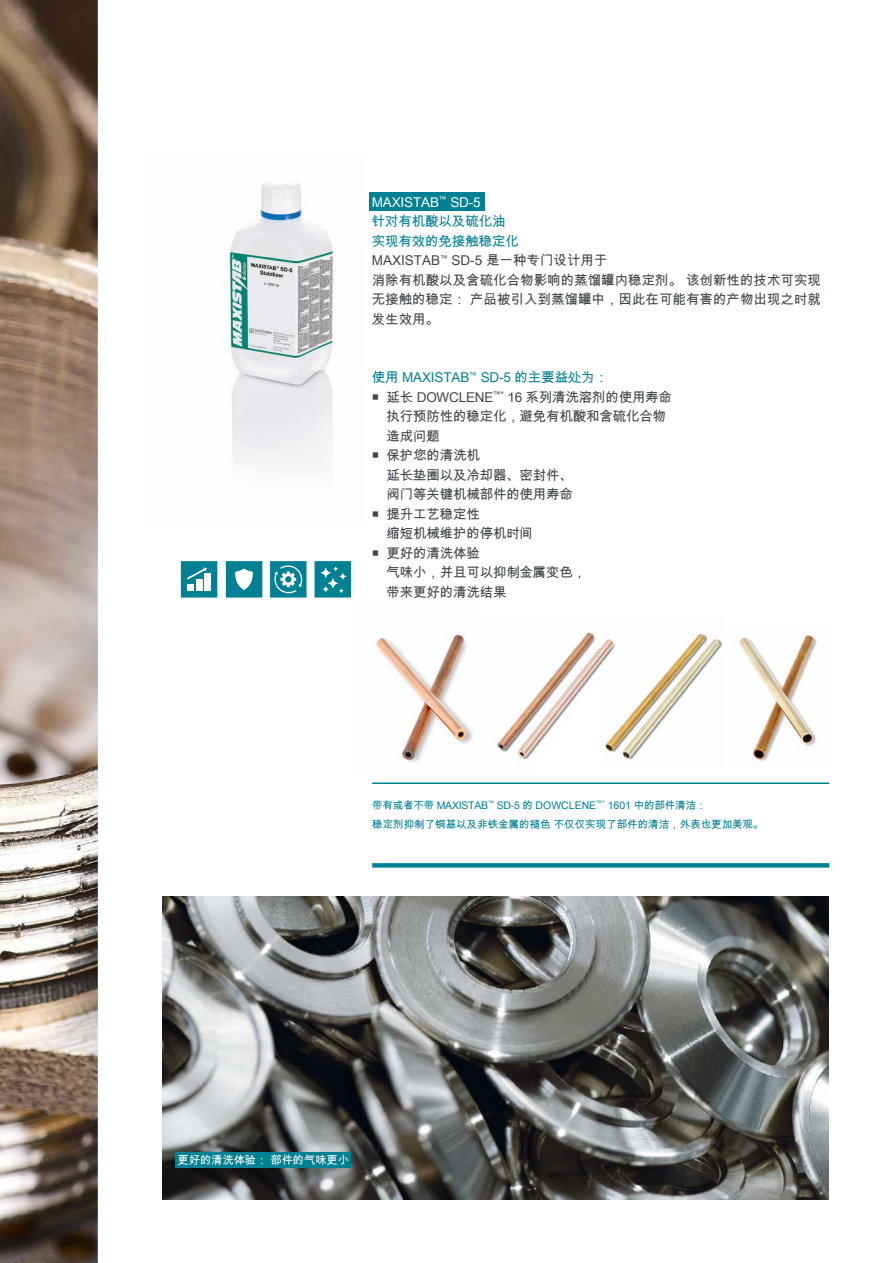
<style>
.page{position:relative;width:893px;height:1263px;background:#fff}
.page>*{position:absolute;margin:0;border:0;box-sizing:border-box;transform-origin:0 0}
.t1{font:13.5px/19.5px "Arial Unicode MS";letter-spacing:-.015em;color:#3f4548}
.t2{font:13.5px "Arial Unicode MS";letter-spacing:-.01em;color:#008093}
.t3{font:11.4px "Arial Unicode MS";letter-spacing:-.01em;color:#fff}
.t4{font:10.5px/19.5px "Arial Unicode MS";color:#008093}
.s1{color:#fff}
.s2{color:#008093}
</style>
<div class="page">
<img style="left:0;top:0;width:98px;height:1263px">
<img style="left:376px;top:634px;width:97px;height:128px">
<img style="left:642px;top:633px;width:81px;height:114px">
<img style="left:739px;top:628px;width:78px;height:137px">
<img style="left:493px;top:632px;width:149px;height:128px">
<img style="left:162px;top:896px;width:666px;height:303px">
<div style="left:176px;top:1152px;width:175px;height:16px;background:#008093"></div>
<div style="left:369px;top:192px;width:116px;height:18px;background:#008093"></div>
<svg style="left:181px;top:561px;width:36px;height:37px"></svg>
<svg style="left:226px;top:561px;width:36px;height:37px"></svg>
<svg style="left:270px;top:561px;width:37px;height:37px"></svg>
<svg style="left:315px;top:561px;width:36px;height:37px"></svg>
<hr style="left:372px;top:782px;width:457px;height:2px;background:#008093">
<div style="left:372px;top:863px;width:457px;height:5px;background:#008093"></div>
<img style="left:226px;top:182px;width:108px;height:283px">
<p class="t1" style="left:372px;top:192px;width:451px"><span class="s1">MAXISTAB</span><sup>™</sup> <span class="s1">SD-5：<br></span><span class="s2">针对有机酸以及硫化油<br>实现有效的免接触稳定化<br></span>MAXISTAB<sup>™</sup> SD-5 是一种专门设计用于<br>消除有机酸以及含硫化合物影响的蒸馏罐内稳定剂。 该创新性的技术可实现无接触的稳定： 产品被引入到蒸馏罐中，因此在可能有害的产物出现之时就发生效用。</p>
<p class="t2" style="left:372px;top:368px;width:238px">使用 MAXISTAB<sup>™</sup> SD-5 的主要益处为：</p>
<p class="t1" style="left:387px;top:387px;width:287px;text-indent:-15px">○ 延长 DOWCLENE<sup>™*</sup> 16 系列清洗溶剂的使用寿命执行预防性的稳定化，避免有机酸和含硫化合物造成问题</p>
<p class="t1" style="left:387px;top:446px;width:188px;text-indent:-15px">○ 保护您的清洗机<br>延长垫圈以及冷却器、密封件、阀门等关键机械部件的使用寿命</p>
<p class="t1" style="left:387px;top:504px;width:148px;text-indent:-15px">○ 提升工艺稳定性<br>缩短机械维护的停机时间</p>
<p class="t1" style="left:387px;top:543px;width:201px;text-indent:-15px">○ 更好的清洗体验<br>气味小，并且可以抑制金属变色，带来更好的清洗结果</p>
<p class="t4" style="left:372px;top:795px;width:393px">带有或者不带 MAXISTAB<sup>™</sup> SD-5 的 DOWCLENE<sup>™*</sup> 1601 中的部件清洁：<br>稳定剂抑制了铜基以及非铁金属的褪色 不仅仅实现了部件的清洁，外表也更加美观。</p>
<p class="t3" style="left:178px;top:1152px;width:173px">更好的清洗体验： 部件的气味更小</p>
</div>
